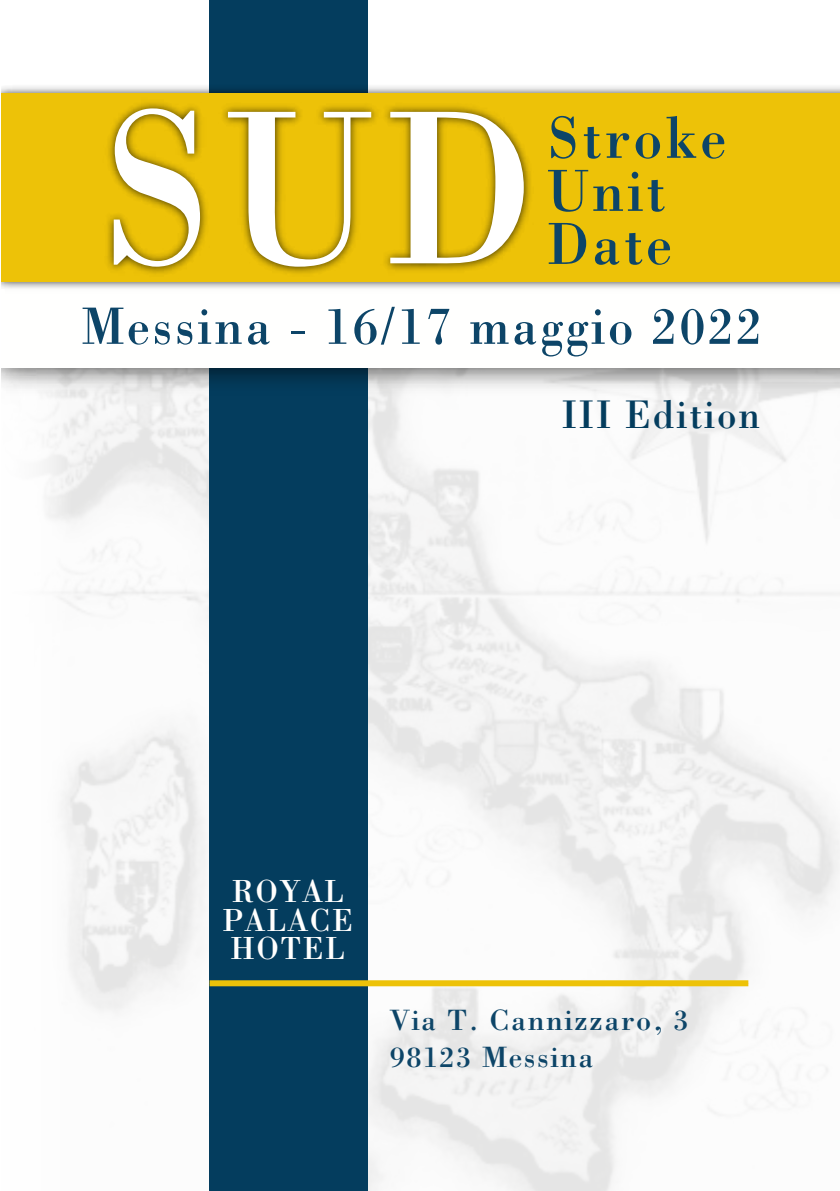
<style>
.page{position:relative;width:840px;height:1191px;background:#fff}
.page>*{position:absolute;margin:0;border:0;box-sizing:border-box;transform-origin:0 0}
.t1{font:226.6px "Bodoni Std";color:#fff;scale:.91 1}
.t2{font:61.4px/53px "Bodoni Std";letter-spacing:.05em;color:#0d4568;scale:.95 1}
.t3{font:54.2px "Bodoni Std";letter-spacing:.05em;color:#0d4568;scale:.95 1}
.t4{font:41.2px "Bodoni Std";letter-spacing:.05em;color:#043d5e;scale:.95 1}
.t5{font:33px/28.4px "Bodoni Std";letter-spacing:.05em;color:#fffffe;scale:.95 1}
.t6{font:30.4px/36.4px "Bodoni Std";letter-spacing:.05em;color:#0d4568}
</style>
<div class="page">
<div style="left:209px;top:0;width:158px;height:1191px;background:#043d5e"></div>
<img style="left:1px;top:368px;width:838px;height:34px">
<div style="left:1px;top:194px;width:838px;height:174px;background:#fffffe"></div>
<div style="left:1px;top:93px;width:838px;height:189px;background:#edc208"></div>
<img style="left:87px;top:63px;width:469px;height:227px">
<div style="left:209px;top:980px;width:539px;height:6px;background:#edc208"></div>
<h1 class="t1" style="left:99px;top:50px;width:479px">SUD</h1>
<h2 class="t2" style="left:547px;top:110px;width:190px">Stroke<br>Unit<br>Date</h2>
<h3 class="t3" style="left:82px;top:293px;width:717px">Messina - 16/17 maggio 2022</h3>
<h3 class="t4" style="left:561px;top:389px;width:210px">III Edition</h3>
<p class="t5" style="left:222px;top:876px;width:139px">ROYAL<br>PALACE<br>HOTEL</p>
<p class="t6" style="left:389px;top:1001px;width:300px">Via T. Cannizzaro, 3<br>98123 Messina</p>
</div>
